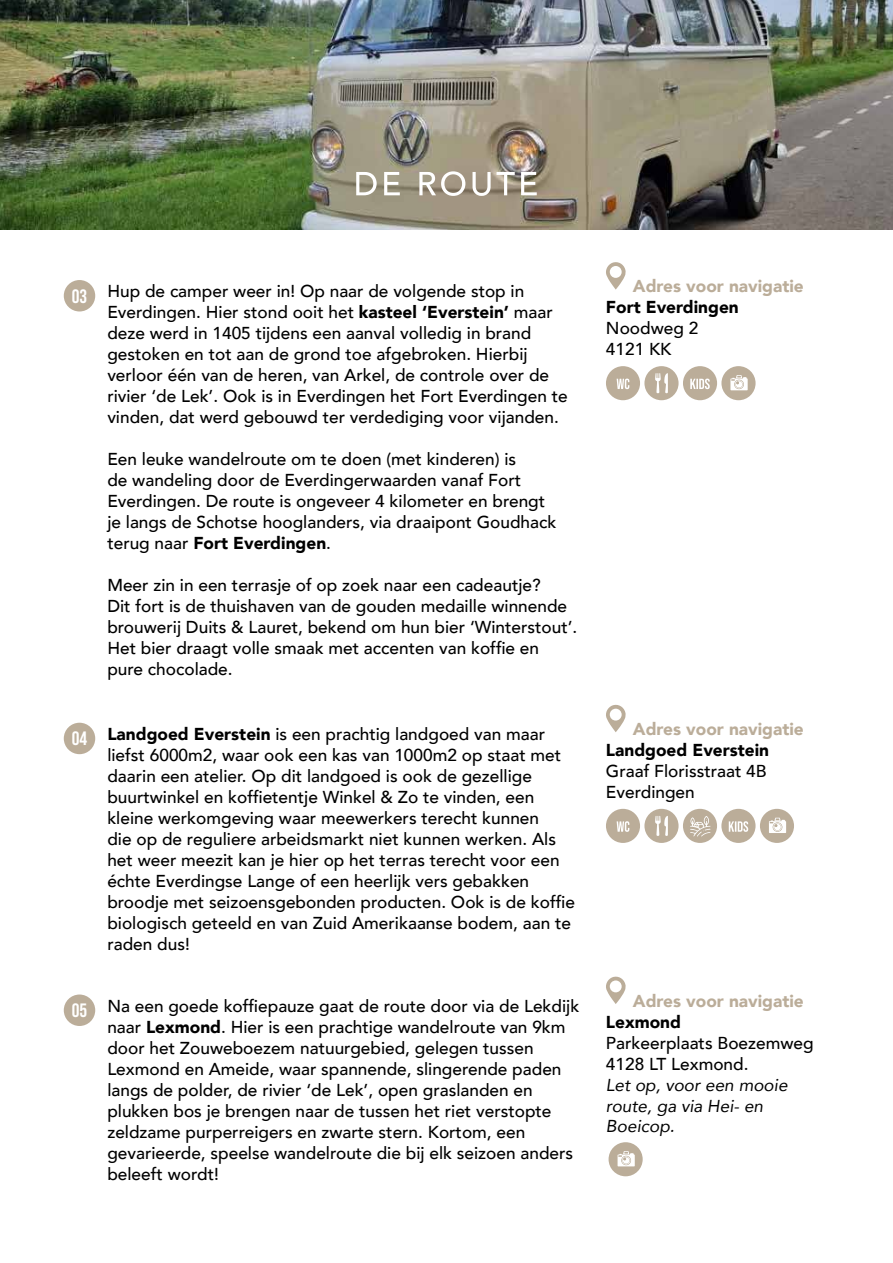
<style>
.page{position:relative;width:893px;height:1263px;background:#fff}
.page>*{position:absolute;margin:0;border:0;box-sizing:border-box;transform-origin:0 0}
.t1{font:500 17.25px/21px "Avenir";color:#000}
.t2{font:900 17.25px "Avenir";color:#bbad99}
.t3{font:italic 17.25px/21px "Avenir";color:#000}
.t4{font:900 17.25px "Avenir";color:#000}
.s1{font-family:"Bebas Neue";font-weight:400;font-size:19.35px;color:#fff}
.s2{font-weight:900}
</style>
<div class="page">
<img style="left:0;top:0;width:893px;height:230px">
<svg style="left:356px;top:172px;width:21px;height:23px"></svg>
<svg style="left:384px;top:172px;width:16px;height:23px"></svg>
<svg style="left:419px;top:171px;width:46px;height:25px"></svg>
<svg style="left:472px;top:172px;width:43px;height:24px"></svg>
<svg style="left:521px;top:172px;width:16px;height:23px"></svg>
<div style="left:64px;top:280px;width:31px;height:31px;background:#bbad99;border-radius:50%"></div>
<svg style="left:606px;top:262px;width:20px;height:28px"></svg>
<div style="left:64px;top:723px;width:31px;height:31px;background:#bbad99;border-radius:50%"></div>
<svg style="left:606px;top:704px;width:20px;height:28px"></svg>
<div style="left:64px;top:994px;width:31px;height:32px;background:#bbad99;border-radius:50%"></div>
<svg style="left:606px;top:976px;width:20px;height:28px"></svg>
<div style="left:644px;top:366px;width:35px;height:34px;background:#bbad99;border-radius:50%"></div>
<svg style="left:655px;top:373px;width:13px;height:20px"></svg>
<div style="left:644px;top:809px;width:35px;height:34px;background:#bbad99;border-radius:50%"></div>
<svg style="left:655px;top:816px;width:13px;height:20px"></svg>
<div style="left:683px;top:809px;width:34px;height:34px;background:#bbad99;border-radius:50%"></div>
<svg style="left:690px;top:816px;width:21px;height:20px"></svg>
<div style="left:606px;top:366px;width:34px;height:34px;background:#bbad99;border-radius:50%"></div>
<svg style="left:617px;top:379px;width:12px;height:10px"></svg>
<div style="left:606px;top:809px;width:34px;height:34px;background:#bbad99;border-radius:50%"></div>
<svg style="left:617px;top:821px;width:12px;height:11px"></svg>
<div style="left:683px;top:366px;width:34px;height:34px;background:#bbad99;border-radius:50%"></div>
<svg style="left:690px;top:379px;width:20px;height:10px"></svg>
<div style="left:721px;top:809px;width:34px;height:34px;background:#bbad99;border-radius:50%"></div>
<svg style="left:729px;top:821px;width:19px;height:11px"></svg>
<div style="left:721px;top:366px;width:35px;height:34px;background:#bbad99;border-radius:50%"></div>
<svg style="left:730px;top:375px;width:18px;height:15px"></svg>
<div style="left:760px;top:809px;width:34px;height:34px;background:#bbad99;border-radius:50%"></div>
<svg style="left:769px;top:818px;width:17px;height:15px"></svg>
<div style="left:609px;top:1142px;width:34px;height:34px;background:#bbad99;border-radius:50%"></div>
<svg style="left:618px;top:1151px;width:17px;height:15px"></svg>
<p class="t1" style="left:107px;top:280px;width:462px;text-indent:-36px"><span class="s1">03</span> Hup de camper weer in! Op naar de volgende stop in Everdingen. Hier stond ooit het <span class="s2">kasteel ‘Everstein’</span> maar deze werd in 1405 tijdens een aanval volledig in brand gestoken en tot aan de grond toe afgebroken. Hierbij verloor één van de heren, van Arkel, de controle over de rivier ‘de Lek’. Ook is in Everdingen het Fort Everdingen te vinden, dat werd gebouwd ter verdediging voor vijanden.</p>
<p class="t1" style="left:107px;top:448px;width:451px">Een leuke wandelroute om te doen (met kinderen) is<br>de wandeling door de Everdingerwaarden vanaf Fort Everdingen. De route is ongeveer 4 kilometer en brengt je langs de Schotse hooglanders, via draaipont Goudhack terug naar <span class="s2">Fort Everdingen</span>.</p>
<p class="t1" style="left:107px;top:574px;width:472px">Meer zin in een terrasje of op zoek naar een cadeautje?<br>Dit fort is de thuishaven van de gouden medaille winnende brouwerij Duits &amp; Lauret, bekend om hun bier ‘Winterstout’.<br>Het bier draagt volle smaak met accenten van koffie en pure chocolade.</p>
<p class="t2" style="left:633px;top:271px;width:172px">Adres voor navigatie</p>
<p class="t4" style="left:606px;top:292px;width:134px">Fort Everdingen</p>
<p class="t1" style="left:606px;top:317px;width:94px">Noodweg 2<br>4121 KK</p>
<p class="t1" style="left:107px;top:722px;width:469px;text-indent:-36px"><span class="s1">04</span> <span class="s2">Landgoed Everstein</span> is een prachtig landgoed van maar liefst 6000m2, waar ook een kas van 1000m2 op staat met daarin een atelier. Op dit landgoed is ook de gezellige buurtwinkel en koffietentje Winkel &amp; Zo te vinden, een kleine werkomgeving waar meewerkers terecht kunnen<br>die op de reguliere arbeidsmarkt niet kunnen werken. Als het weer meezit kan je hier op het terras terecht voor een échte Everdingse Lange of een heerlijk vers gebakken broodje met seizoensgebonden producten. Ook is de koffie biologisch geteeld en van Zuid Amerikaanse bodem, aan te raden dus!</p>
<p class="t2" style="left:633px;top:714px;width:172px">Adres voor navigatie</p>
<p class="t4" style="left:606px;top:735px;width:165px">Landgoed Everstein</p>
<p class="t1" style="left:606px;top:759px;width:162px">Graaf Florisstraat 4B<br>Everdingen</p>
<p class="t1" style="left:107px;top:994px;width:473px;text-indent:-36px"><span class="s1">05</span> Na een goede koffiepauze gaat de route door via de Lekdijk naar <span class="s2">Lexmond</span>. Hier is een prachtige wandelroute van 9km door het Zouweboezem natuurgebied, gelegen tussen Lexmond en Ameide, waar spannende, slingerende paden langs de polder, de rivier ‘de Lek’, open graslanden en plukken bos je brengen naar de tussen het riet verstopte zeldzame purperreigers en zwarte stern. Kortom, een gevarieerde, speelse wandelroute die bij elk seizoen anders beleeft wordt!</p>
<p class="t2" style="left:633px;top:986px;width:172px">Adres voor navigatie</p>
<p class="t4" style="left:606px;top:1007px;width:77px">Lexmond</p>
<p class="t1" style="left:606px;top:1031px;width:209px">Parkeerplaats Boezemweg<br>4128 LT Lexmond.</p>
<p class="t3" style="left:606px;top:1074px;width:183px">Let op, voor een mooie route, ga via Hei- en<br>Boeicop.</p>
</div>
